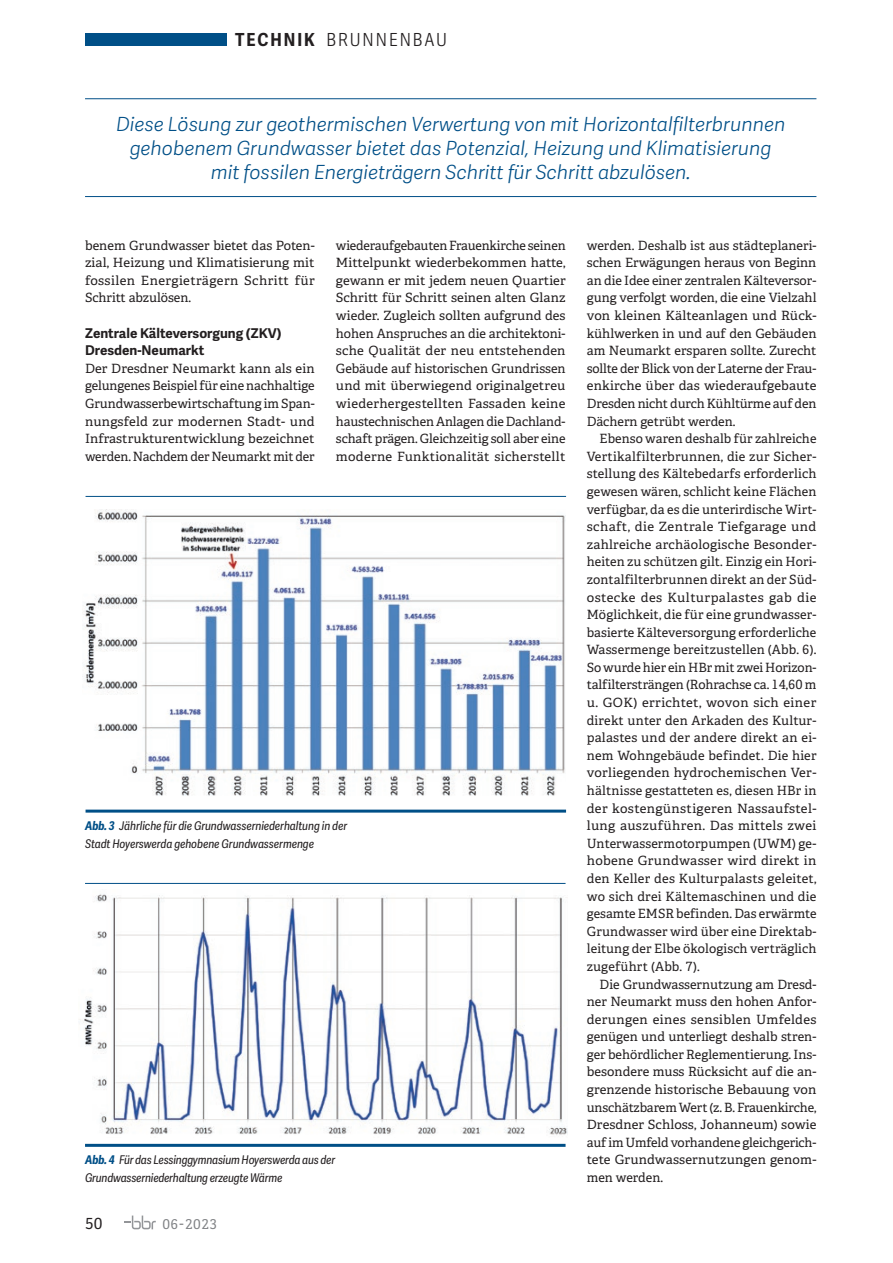
<style>
.page{position:relative;width:893px;height:1263px;background:#fff}
.page>*{position:absolute;margin:0;border:0;box-sizing:border-box;transform-origin:0 0}
.t1{font:italic 300 19.5px/24px "Adelle Sans";color:#004f87;text-align:center}
.t2{font:300 18px "Adelle Sans Cnd";letter-spacing:.11em;color:#231f20}
.t3{font:15.3px "Adelle";color:#231f20}
.t4{font:700 13.5px/17.5px "Adelle Sans";color:#231f20}
.t5{font:13.5px "Adelle";letter-spacing:.03em;color:#808285}
.t6{font:12.75px/17.5px "Adelle";letter-spacing:.01em;color:#231f20;text-align:justify}
.t7{font:italic 12px/17.5px "Adelle Sans Cnd";letter-spacing:-.01em;color:#231f20}
.s1{font-weight:700}
.s2{font-weight:700;color:#004f87}
</style>
<div class="page">
<svg style="left:124px;top:1215px;width:32px;height:14px"></svg>
<div style="left:85px;top:33px;width:141px;height:13px;background:#004f87"></div>
<hr style="left:85px;top:1144px;width:481px;height:3px;background:#004f87">
<hr style="left:85px;top:883px;width:481px;height:1px;background:#004f87">
<img style="left:79px;top:894px;width:489px;height:241px">
<hr style="left:85px;top:98px;width:731px;height:1px;background:#004f87">
<hr style="left:85px;top:196px;width:731px;height:1px;background:#004f87">
<img style="left:84px;top:510px;width:481px;height:286px">
<hr style="left:86px;top:810px;width:480px;height:3px;background:#004f87">
<hr style="left:86px;top:496px;width:480px;height:1px;background:#004f87">
<h2 class="t2" style="left:235px;top:29px;width:213px"><span class="s1">TECHNIK</span> BRUNNENBAU</h2>
<h1 class="t1" style="left:116px;top:113px;width:671px">Diese Lösung zur geothermischen Verwertung von mit Horizontalfilterbrunnen gehobenem Grundwasser bietet das Potenzial, Heizung und Klimatisierung mit fossilen Energieträgern Schritt für Schritt abzulösen.</h1>
<p class="t6" style="left:336px;top:237px;width:231px">wiederaufgebauten Frauenkirche seinen Mittelpunkt wiederbekommen hatte, gewann er mit jedem neuen Quartier Schritt für Schritt seinen alten Glanz wieder. Zugleich sollten aufgrund des hohen Anspruches an die architektoni&shy;sche Qualität der neu entstehenden Gebäude auf historischen Grundrissen und mit überwiegend originalgetreu wiederhergestellten Fassaden keine haustechnischen Anlagen die Dachland&shy;schaft prägen. Gleichzeitig soll aber eine moderne Funktionalität sicherstellt</p>
<p class="t6" style="left:587px;top:237px;width:231px">werden. Deshalb ist aus städteplaneri&shy;schen Erwägungen heraus von Beginn an die Idee einer zentralen Kälteversor&shy;gung verfolgt worden, die eine Vielzahl von kleinen Kälteanlagen und Rück&shy;kühlwerken in und auf den Gebäuden am Neumarkt ersparen sollte. Zurecht sollte der Blick von der Laterne der Frau&shy;enkirche über das wiederaufgebaute Dresden nicht durch Kühltürme auf den Dächern getrübt werden.</p>
<p class="t6" style="left:85px;top:237px;width:231px">benem Grundwasser bietet das Poten&shy;zial, Heizung und Klimatisierung mit fossilen Energieträgern Schritt für Schritt abzulösen.</p>
<p class="t4" style="left:85px;top:324px;width:198px">Zentrale Kälteversorgung (ZKV)<br>Dresden-Neumarkt</p>
<p class="t6" style="left:85px;top:360px;width:231px">Der Dresdner Neumarkt kann als ein gelungenes Beispiel für eine nachhaltige Grundwasserbewirtschaftung im Span&shy;nungsfeld zur modernen Stadt- und Infrastrukturentwicklung bezeichnet werden. Nachdem der Neumarkt mit der</p>
<p class="t6" style="left:587px;top:430px;width:231px;text-align:left;text-indent:13px">Ebenso waren deshalb für zahlreiche Vertikalfilterbrunnen, die zur Sicher&shy;stellung des Kältebedarfs erforderlich gewesen wären, schlicht keine Flächen verfügbar, da es die unterirdische Wirt&shy;schaft, die Zentrale Tiefgarage und zahlreiche archäologische Besonder&shy;heiten zu schützen gilt. Einzig ein Hori&shy;zontalfilterbrunnen direkt an der Süd&shy;ostecke des Kulturpalastes gab die Möglichkeit, die für eine grundwasser&shy;basierte Kälteversorgung erforderliche Wassermenge bereitzustellen (Abb. 6).<br>So wurde hier ein HBr mit zwei Horizon&shy;talfiltersträngen (Rohrachse ca. 14,60 m u. GOK) errichtet, wovon sich einer direkt unter den Arkaden des Kultur&shy;palastes und der andere direkt an ei-- nem Wohngebäude befindet. Die hier vorliegenden hydrochemischen Ver&shy;hältnisse gestatteten es, diesen HBr in der kostengünstigeren Nassaufstel&shy;lung auszuführen. Das mittels zwei Unterwassermotorpumpen (UWM) ge-- hobene Grundwasser wird direkt in den Keller des Kulturpalasts geleitet, wo sich drei Kältemaschinen und die gesamte EMSR befinden. Das erwärmte Grundwasser wird über eine Direktab&shy;leitung der Elbe ökologisch verträglich zugeführt (Abb. 7).</p>
<p class="t6" style="left:587px;top:975px;width:231px;text-align:left;text-indent:13px">Die Grundwassernutzung am Dresd&shy;ner Neumarkt muss den hohen Anfor&shy;derungen eines sensiblen Umfeldes genügen und unterliegt deshalb stren&shy;ger behördlicher Reglementierung. Ins&shy;besondere muss Rücksicht auf die an-- grenzende historische Bebauung von unschätzbarem Wert (z. B. Frauenkirche, Dresdner Schloss, Johanneum) sowie auf im Umfeld vorhandene gleichgerich&shy;tete Grundwassernutzungen genom&shy;men werden.</p>
<p class="t7" style="left:85px;top:817px;width:264px"><span class="s2">Abb. 3</span> Jährliche für die Grundwasserniederhaltung in der<br>Stadt Hoyerswerda gehobene Grundwassermenge</p>
<p class="t7" style="left:85px;top:1152px;width:252px"><span class="s2">Abb. 4</span> Für das Lessinggymnasium Hoyerswerda aus der<br>Grundwasserniederhaltung erzeugte Wärme</p>
<p class="t3" style="left:85px;top:1214px;width:19px">50</p>
<p class="t5" style="left:162px;top:1216px;width:56px">06-2023</p>
</div>
